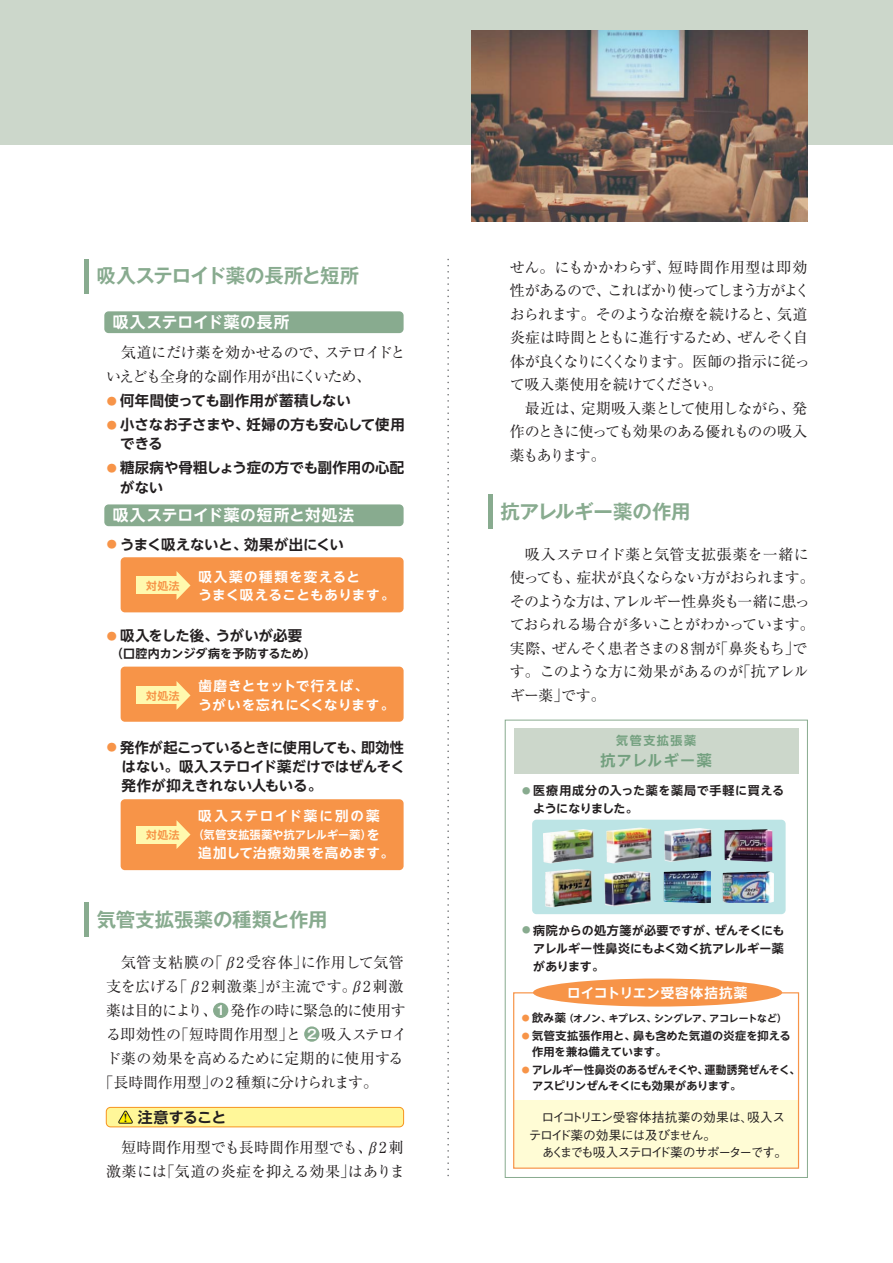
<style>
.page{position:relative;width:893px;height:1263px;background:#fff}
.page>*{position:absolute;margin:0;border:0;box-sizing:border-box;transform-origin:0 0}
.t1{font:19.5px "Gothic MB101 Pr 5 De Bold 90 msp RKSJ H";letter-spacing:-.01em;color:#88ab8f}
.t2{font:15.75px "UD Shin Go NT Pro De Bold 90 msp RKSJ H";letter-spacing:.035em;color:#fff}
.t3{font:15px/23.5px "Ryumin Pr 5 Regular 90 msp RKSJ H";letter-spacing:-.035em;color:#231f20}
.t4{font:15px/23.5px "Ryumin Pr 5 Regular 90 msp RKSJ H";letter-spacing:-.055em;color:#231f20}
.t5{font:15px/23.5px "Ryumin Pr 5 Regular 90 msp RKSJ H";letter-spacing:-.01em;color:#231f20}
.t6{font:15px "Ryumin Pr 5 Regular 90 msp RKSJ H";letter-spacing:.025em;color:#231f20}
.t7{font:15px "Ryumin Pr 5 Regular 90 msp RKSJ H";letter-spacing:-.005em;color:#231f20}
.t8{font:15px "UD Shin Go NT Pro De Bold 90 msp RKSJ H";letter-spacing:.09em;color:#73a07f}
.t9{font:15px "UD Shin Go NT Pro De Bold 90 msp RKSJ H";letter-spacing:-.035em;color:#231f20}
.t10{font:14.4px/19.2px "UD Shin Go NT Pro De Bold 90 msp RKSJ H";letter-spacing:-.01em;color:#231f20}
.t11{font:14.4px "UD Shin Go NT Pro De Bold 90 msp RKSJ H";letter-spacing:.015em;color:#231f20}
.t12{font:13.5px/18.6px "UD Shin Go NT Pro De Bold 90 msp RKSJ H";letter-spacing:.055em;color:#fff}
.t13{font:13.5px "UD Shin Go NT Pro De Bold 90 msp RKSJ H";letter-spacing:.03em;color:#fff}
.t14{font:13.5px "UD Shin Go NT Pro De Bold 90 msp RKSJ H";letter-spacing:.145em;color:#fff}
.t15{font:12.75px/17.2px "Gothic BBB Pr 5 Medium 90 msp RKSJ H";letter-spacing:-.08em;color:#231f20}
.t16{font:12.6px "Gothic MB101 Pr 5 De Bold 90 msp RKSJ H";color:#fff}
.t17{font:12px/18px "UD Shin Go NT Pro De Bold 90 msp RKSJ H";letter-spacing:.005em;color:#231f20;text-align:justify}
.t18{font:12px/18px "UD Shin Go NT Pro De Bold 90 msp RKSJ H";letter-spacing:.045em;color:#231f20}
.t19{font:12px "UD Shin Go NT Pro De Bold 90 msp RKSJ H";letter-spacing:.13em;color:#73a07f}
.t20{font:11.25px "UD Shin Go NT Pro De Bold 90 msp RKSJ H";letter-spacing:.035em;color:#fff}
.t21{font:11.1px/15.8px "UD Shin Go NT Pro De Bold 90 msp RKSJ H";letter-spacing:-.005em;color:#231f20;scale:.95 1}
.t22{font:11.1px/15.8px "UD Shin Go NT Pro De Bold 90 msp RKSJ H";letter-spacing:.015em;color:#231f20}
.t23{font:10.8px "UD Shin Go NT Pro De Bold 90 msp RKSJ H";letter-spacing:.045em;color:#f79448}
.t24{font:9.75px "UD Shin Go NT Pro De Bold 90 msp RKSJ H";letter-spacing:-.035em;color:#231f20}
.s1{font-size:10.05px;color:#f79448}
.s2{font-size:13.5px}
.s3{font-family:"Ryumin Pr 5 Heavy 90 msp RKSJ H";font-size:11.25px}
.s4{font-size:8.4px;color:#88ab8f}
.s5{font-size:7.8px;color:#f79448}
.s6{font-size:11.1px}
</style>
<div class="page">
<div style="left:121px;top:557px;width:283px;height:55px;background:#f79448;border-radius:4px"></div>
<div style="left:121px;top:667px;width:283px;height:55px;background:#f79448;border-radius:4px"></div>
<div style="left:121px;top:799px;width:283px;height:71px;background:#f79448;border-radius:4px"></div>
<div style="left:532px;top:820px;width:253px;height:94px;background:#bce4e5;border-radius:4px"></div>
<div style="left:514px;top:1101px;width:284px;height:67px;background:#fffcd5"></div>
<div style="left:0;top:0;width:893px;height:145px;background:#ccd7cb"></div>
<svg style="left:447px;top:259px;width:2px;height:918px"></svg>
<img style="left:472px;top:31px;width:335px;height:191px">
<hr style="left:85px;top:259px;width:4px;height:34px;background:#88ab8f">
<hr style="left:489px;top:495px;width:4px;height:34px;background:#88ab8f">
<hr style="left:85px;top:903px;width:4px;height:34px;background:#88ab8f">
<div style="left:505px;top:720px;width:303px;height:458px;border:1px solid #88ab8f"></div>
<div style="left:514px;top:729px;width:284px;height:45px;background:#ccd7cb"></div>
<div style="left:104px;top:311px;width:300px;height:22px;background:#88ab8f;border-radius:4px"></div>
<div style="left:104px;top:504px;width:300px;height:22px;background:#88ab8f;border-radius:4px"></div>
<div style="left:106px;top:1107px;width:298px;height:20px;background:#fff799;border-radius:4px"></div>
<div style="left:106px;top:1107px;width:298px;height:20px;border:1px solid #f7931d;border-radius:4px"></div>
<svg style="left:118px;top:1110px;width:15px;height:14px"></svg>
<div style="left:513px;top:992px;width:286px;height:177px;border:1px solid #f79448"></div>
<div style="left:533px;top:979px;width:249px;height:28px;background:#f79448;border-radius:50%"></div>
<div style="left:213px;top:1003px;width:15px;height:15px;background:#88ab8f;border-radius:50%"></div>
<div style="left:304px;top:1026px;width:15px;height:16px;background:#88ab8f;border-radius:50%"></div>
<img style="left:543px;top:829px;width:50px;height:35px">
<img style="left:606px;top:828px;width:46px;height:36px">
<img style="left:664px;top:828px;width:47px;height:34px">
<img style="left:664px;top:871px;width:47px;height:32px">
<img style="left:724px;top:829px;width:48px;height:33px">
<img style="left:723px;top:872px;width:51px;height:31px">
<img style="left:545px;top:869px;width:47px;height:38px">
<img style="left:604px;top:871px;width:47px;height:36px">
<div style="left:136px;top:577px;width:45px;height:17px;background:#fff9ae"></div>
<svg style="left:176px;top:571px;width:14px;height:29px"></svg>
<div style="left:136px;top:687px;width:45px;height:17px;background:#fff9ae"></div>
<svg style="left:176px;top:681px;width:14px;height:29px"></svg>
<div style="left:136px;top:826px;width:45px;height:17px;background:#fff9ae"></div>
<svg style="left:176px;top:820px;width:14px;height:29px"></svg>
<h1 class="t1" style="left:97px;top:269px;width:264px">吸入ステロイド薬の長所と短所</h1>
<p class="t2" style="left:113px;top:317px;width:178px">吸入ステロイド薬の長所</p>
<p class="t3" style="left:106px;top:342px;width:301px;line-height:24px">　気道にだけ薬を効かせるので、ステロイドといえども全身的な副作用が出にくいため、</p>
<p class="t11" style="left:107px;top:395px;width:245px"><span class="s1">●</span> 何年間使っても副作用が蓄積しない</p>
<p class="t10" style="left:120px;top:417px;width:286px;text-indent:-13px"><span class="s1">●</span> 小さなお子さまや、妊婦の方も安心して使用できる</p>
<p class="t10" style="left:120px;top:460px;width:285px;text-indent:-13px"><span class="s1">●</span> 糖尿病や骨粗しょう症の方でも副作用の心配がない</p>
<p class="t2" style="left:113px;top:510px;width:243px">吸入ステロイド薬の短所と対処法</p>
<p class="t10" style="left:107px;top:537px;width:238px"><span class="s1">●</span> うまく吸えないと、効果が出にくい</p>
<p class="t12" style="left:198px;top:569px;width:198px">吸入薬の種類を変えると<br>うまく吸えることもあります。</p>
<p class="t23" style="left:146px;top:582px;width:35px">対処法</p>
<p class="t10" style="left:107px;top:628px;width:197px"><span class="s1">●</span> 吸入をした後、うがいが必要</p>
<p class="t17" style="left:111px;top:646px;width:207px">（口腔内カンジダ病を予防するため）</p>
<p class="t23" style="left:146px;top:692px;width:35px">対処法</p>
<p class="t12" style="left:198px;top:678px;width:197px">歯磨きとセットで行えば、<br>うがいを忘れにくくなります。</p>
<p class="t10" style="left:107px;top:740px;width:299px;text-align:justify"><span class="s1">●</span> 発作が起こっているときに使用しても、即効性　はない。吸入ステロイド薬だけではぜんそく　発作が抑えきれない人もいる。</p>
<p class="t23" style="left:146px;top:831px;width:35px">対処法</p>
<p class="t14" style="left:198px;top:811px;width:183px">吸入ステロイド薬に別の薬</p>
<p class="t20" style="left:193px;top:831px;width:189px">（気管支拡張薬や抗アレルギー薬）<span class="s2">を</span></p>
<p class="t13" style="left:198px;top:848px;width:197px">追加して治療効果を高めます。</p>
<h1 class="t1" style="left:97px;top:912px;width:232px">気管支拡張薬の種類と作用</h1>
<p class="t6" style="left:106px;top:957px;width:299px">　気管支粘膜の「β2受容体」に作用して気管</p>
<p class="t6" style="left:106px;top:981px;width:299px">支を広げる「β2刺激薬」が主流です。β2刺激</p>
<p class="t3" style="left:106px;top:1001px;width:301px">薬は目的により、　 発作の時に緊急的に使用す</p>
<p class="t5" style="left:106px;top:1025px;width:303px">る即効性の「短時間作用型」と　 吸入ステロイ</p>
<p class="t7" style="left:106px;top:1053px;width:299px">ド薬の効果を高めるために定期的に使用する</p>
<p class="t3" style="left:99px;top:1072px;width:281px">「長時間作用型」の2 種類に分けられます。</p>
<p class="t16" style="left:216px;top:1006px;width:11px">1</p>
<p class="t16" style="left:307px;top:1030px;width:11px">2</p>
<p class="t9" style="left:124px;top:1112px;width:104px"><span class="s3">!</span> 注意すること</p>
<p class="t5" style="left:106px;top:1138px;width:300px">　短時間作用型でも長時間作用型でも、β2 刺激薬には「気道の炎症を抑える効果」はありま</p>
<p class="t4" style="left:510px;top:257px;width:302px">せん。にもかかわらず、短時間作用型は即効性があるので、こればかり使ってしまう方がよくおられます。そのような治療を続けると、気道炎症は時間とともに進行するため、ぜんそく自体が良くなりにくくなります。医師の指示に従って吸入薬使用を続けてください。<br>　最近は、定期吸入薬として使用しながら、発作のときに使っても効果のある優れものの吸入薬もあります。</p>
<h1 class="t1" style="left:500px;top:504px;width:192px">抗アレルギー薬の作用</h1>
<p class="t3" style="left:510px;top:544px;width:306px">　吸入ステロイド薬と気管支拡張薬を一緒に使っても、症状が良くならない方がおられます。そのような方は、アレルギー性鼻炎も一緒に患っておられる場合が多いことがわかっています。実際、ぜんそく患者さまの8割が「鼻炎もち」です。このような方に効果があるのが「抗アレルギー薬」です。</p>
<p class="t19" style="left:616px;top:736px;width:81px">気管支拡張薬</p>
<p class="t8" style="left:600px;top:755px;width:113px">抗アレルギー薬</p>
<p class="t18" style="left:533px;top:783px;width:253px;text-indent:-11px"><span class="s4">●</span> 医療用成分の入った薬を薬局で手軽に買えるようになりました。</p>
<p class="t17" style="left:533px;top:923px;width:253px;text-indent:-11px"><span class="s4">●</span> 病院からの処方箋が必要ですが、ぜんそくにもアレルギー性鼻炎にもよく効く抗アレルギー薬があります。</p>
<p class="t12" style="left:567px;top:985px;width:182px">ロイコトリエン受容体拮抗薬</p>
<p class="t24" style="left:522px;top:1015px;width:267px"><span class="s5">●</span> <span class="s6">飲み薬</span>（オノン、キプレス、シングレア、アコレートなど）</p>
<p class="t22" style="left:532px;top:1030px;width:260px;text-indent:-10px"><span class="s5">●</span> 気管支拡張作用と、鼻も含めた気道の炎症を抑える作用を兼ね備えています。</p>
<p class="t21" style="left:532px;top:1064px;width:284px;text-indent:-10px"><span class="s5">●</span> アレルギー性鼻炎のあるぜんそくや、運動誘発ぜんそく、アスピリンぜんそくにも効果があります。</p>
<p class="t15" style="left:529px;top:1111px;width:260px">　ロイコトリエン受容体拮抗薬の効果は、吸入ステロイド薬の効果には及びません。<br>　あくまでも吸入ステロイド薬のサポーターです。</p>
</div>
